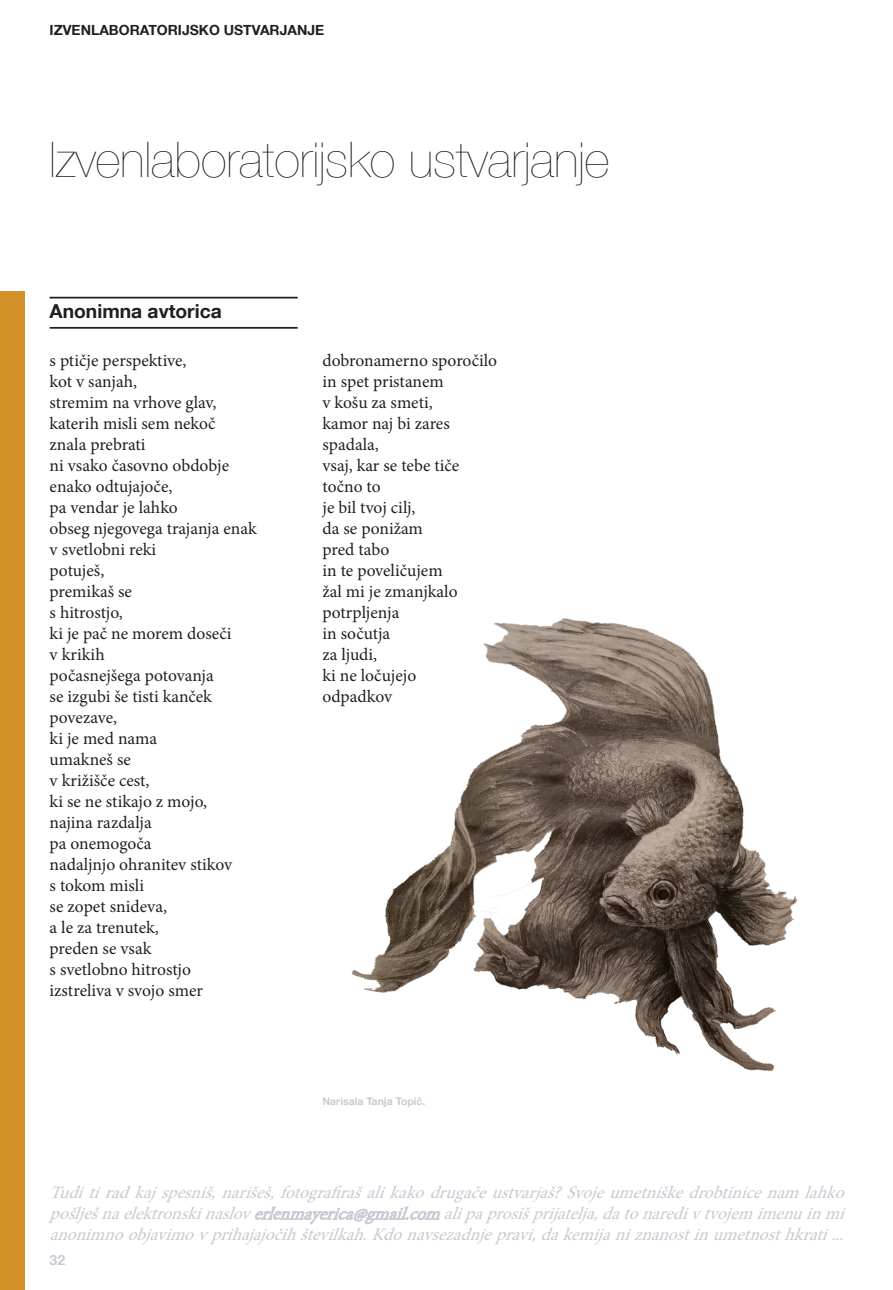
<style>
.page{position:relative;width:893px;height:1290px;background:#fff}
.page>*{position:absolute;margin:0;border:0;box-sizing:border-box;transform-origin:0 0}
.t1{font:200 49px "Helvetica Neue LT Com";color:#231f20}
.t2{font:700 19.25px "Helvetica Neue LT Com";color:#231f20}
.t3{font:17.5px "Minion Pro";color:#231f20}
.t4{font:italic 17.5px/21px "Minion Pro";color:#c9cad3;text-align:justify}
.t5{font:700 14px "Helvetica Neue LT Com";color:#231f20}
.t6{font:700 14px "Helvetica Neue LT Com";color:#c9cad3}
.t7{font:700 10.5px "Helvetica Neue LT Com";color:#c9cad3}
</style>
<div class="page">
<div style="left:0;top:291px;width:25px;height:999px;background:#d49028"></div>
<hr style="left:50px;top:297px;width:248px;height:1px;background:#231f20">
<hr style="left:50px;top:327px;width:248px;height:2px;background:#231f20">
<img style="left:351px;top:618px;width:446px;height:453px">
<p class="t5" style="left:50px;top:21px;width:276px">IZVENLABORATORIJSKO USTVARJANJE</p>
<p class="t1" style="left:50px;top:131px;width:561px">Izvenlaboratorijsko ustvarjanje</p>
<p class="t2" style="left:50px;top:299px;width:174px">Anonimna avtorica</p>
<p class="t3" style="left:50px;top:349px;width:138px">s ptičje perspektive,</p>
<p class="t3" style="left:50px;top:370px;width:89px">kot v sanjah,</p>
<p class="t3" style="left:50px;top:391px;width:168px">stremim na vrhove glav,</p>
<p class="t3" style="left:50px;top:412px;width:167px">katerih misli sem nekoč</p>
<p class="t3" style="left:50px;top:433px;width:98px">znala prebrati</p>
<p class="t3" style="left:50px;top:454px;width:181px">ni vsako časovno obdobje</p>
<p class="t3" style="left:50px;top:475px;width:124px">enako odtujajoče,</p>
<p class="t3" style="left:50px;top:496px;width:130px">pa vendar je lahko</p>
<p class="t3" style="left:50px;top:517px;width:209px">obseg njegovega trajanja enak</p>
<p class="t3" style="left:50px;top:538px;width:108px">v svetlobni reki</p>
<p class="t3" style="left:50px;top:559px;width:56px">potuješ,</p>
<p class="t3" style="left:50px;top:580px;width:84px">premikaš se</p>
<p class="t3" style="left:50px;top:601px;width:75px">s hitrostjo,</p>
<p class="t3" style="left:50px;top:622px;width:183px">ki je pač ne morem doseči</p>
<p class="t3" style="left:50px;top:643px;width:57px">v krikih</p>
<p class="t3" style="left:50px;top:664px;width:166px">počasnejšega potovanja</p>
<p class="t3" style="left:50px;top:685px;width:164px">se izgubi še tisti kanček</p>
<p class="t3" style="left:50px;top:706px;width:69px">povezave,</p>
<p class="t3" style="left:50px;top:727px;width:109px">ki je med nama</p>
<p class="t3" style="left:50px;top:748px;width:83px">umakneš se</p>
<p class="t3" style="left:50px;top:769px;width:101px">v križišče cest,</p>
<p class="t3" style="left:50px;top:790px;width:159px">ki se ne stikajo z mojo,</p>
<p class="t3" style="left:50px;top:811px;width:104px">najina razdalja</p>
<p class="t3" style="left:50px;top:832px;width:104px">pa onemogoča</p>
<p class="t3" style="left:50px;top:853px;width:184px">nadaljnjo ohranitev stikov</p>
<p class="t3" style="left:50px;top:874px;width:96px">s tokom misli</p>
<p class="t3" style="left:50px;top:895px;width:119px">se zopet snideva,</p>
<p class="t3" style="left:50px;top:916px;width:111px">a le za trenutek,</p>
<p class="t3" style="left:50px;top:937px;width:104px">preden se vsak</p>
<p class="t3" style="left:50px;top:958px;width:143px">s svetlobno hitrostjo</p>
<p class="t3" style="left:50px;top:979px;width:155px">izstreliva v svojo smer</p>
<p class="t3" style="left:322px;top:349px;width:176px">dobronamerno sporočilo</p>
<p class="t3" style="left:322px;top:370px;width:123px">in spet pristanem</p>
<p class="t3" style="left:322px;top:391px;width:112px">v košu za smeti,</p>
<p class="t3" style="left:322px;top:412px;width:129px">kamor naj bi zares</p>
<p class="t3" style="left:322px;top:433px;width:58px">spadala,</p>
<p class="t3" style="left:322px;top:454px;width:138px">vsaj, kar se tebe tiče</p>
<p class="t3" style="left:322px;top:475px;width:60px">točno to</p>
<p class="t3" style="left:322px;top:496px;width:95px">je bil tvoj cilj,</p>
<p class="t3" style="left:322px;top:517px;width:102px">da se ponižam</p>
<p class="t3" style="left:322px;top:538px;width:68px">pred tabo</p>
<p class="t3" style="left:322px;top:559px;width:122px">in te poveličujem</p>
<p class="t3" style="left:322px;top:580px;width:137px">žal mi je zmanjkalo</p>
<p class="t3" style="left:322px;top:601px;width:78px">potrpljenja</p>
<p class="t3" style="left:322px;top:622px;width:69px">in sočutja</p>
<p class="t3" style="left:322px;top:643px;width:56px">za ljudi,</p>
<p class="t3" style="left:322px;top:664px;width:95px">ki ne ločujejo</p>
<p class="t3" style="left:322px;top:685px;width:71px">odpadkov</p>
<p class="t7" style="left:322px;top:1094px;width:105px">Narisala Tanja Topič.</p>
<p class="t4" style="left:50px;top:1182px;width:804px">Tuditiradkajspesniš,narišeš,fotografirašalikakodrugačeustvarjaš?Svojeumetniškedrobtinicenamlahko pošlješnaelektronskinasloverlenmayerica@gmail.comalipaprosišprijatelja,datonaredivtvojemimenuinmi anonimnoobjavimovprihajajočihštevilkah.Kdonavsezadnjepravi,dakemijaniznanostinumetnosthkrati...</p>
<p class="t6" style="left:50px;top:1251px;width:17px">32</p>
</div>
